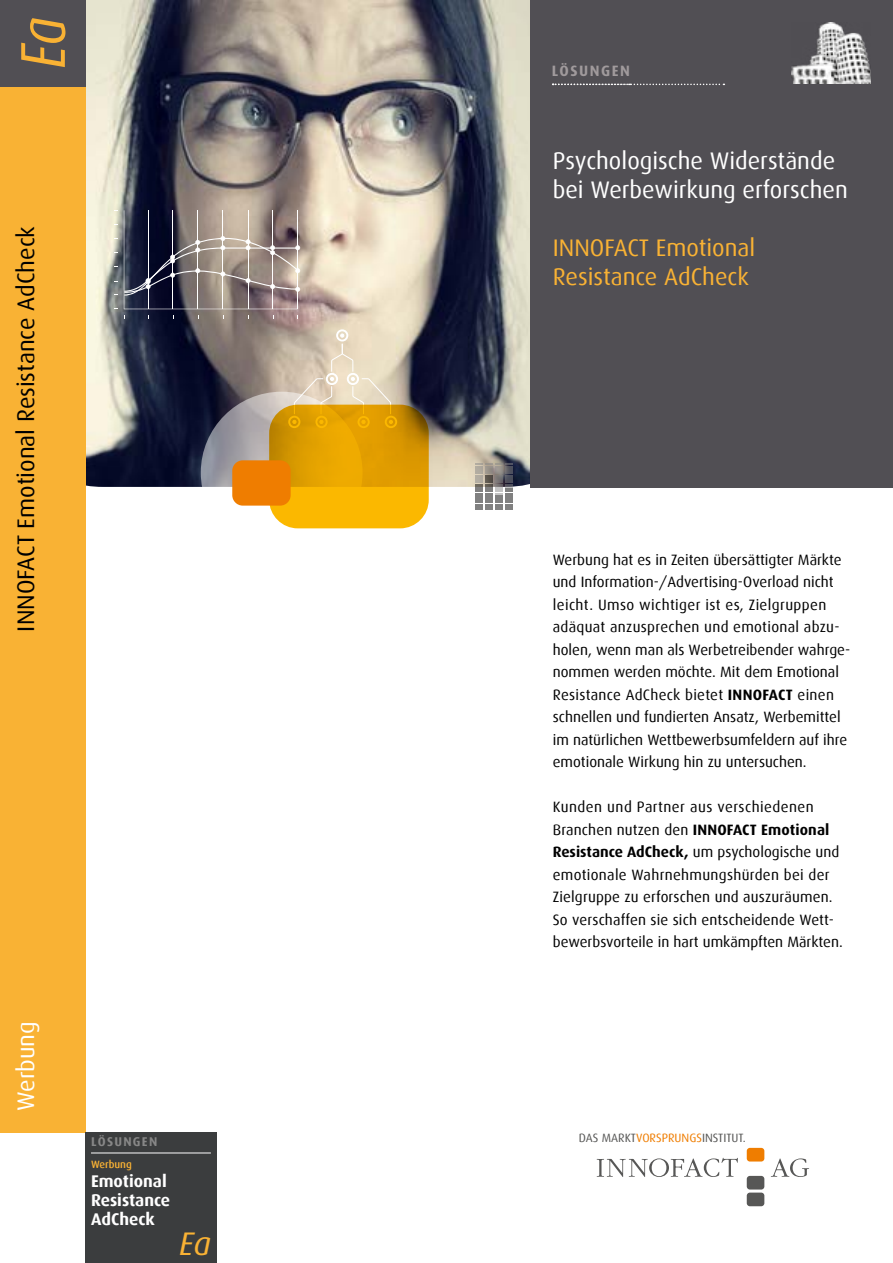
<style>
.page{position:relative;width:893px;height:1263px;background:#fff}
.page>*{position:absolute;margin:0;border:0;box-sizing:border-box;transform-origin:0 0}
.t1{font:italic 63.45px "Dax";color:#f9b234;scale:.84 1}
.t2{font:italic 32.7px "Dax";color:#f9b234}
.t3{font:24px/28.8px "Dax";color:#fff}
.t4{font:24px/28.8px "Dax";color:#f9b234}
.t5{font:24px "Dax";color:#000}
.t6{font:700 16.95px/19px "Dax";color:#fff}
.t7{font:15px/22.5px "Dax";color:#000}
.t8{font:700 15px "Dax";letter-spacing:.1em;color:#a09a9c}
.t9{font:700 12.75px "Dax";letter-spacing:.1em;color:#878787}
.t10{font:12px "Dax";color:#575756}
.t11{font:500 10.5px "Dax";color:#f9b234}
.s1{font-weight:700}
.s2{color:#ef7d00}
</style>
<div class="page">
<img style="left:85px;top:0;width:446px;height:487px">
<div style="left:531px;top:0;width:362px;height:488px;background:#514f54"></div>
<div style="left:0;top:0;width:85px;height:1132px;background:#f9b234"></div>
<div style="left:0;top:0;width:85px;height:86px;background:#514f54"></div>
<svg style="left:597px;top:1158px;width:141px;height:19px"></svg>
<div style="left:747px;top:1148px;width:17px;height:13px;background:#ef7d00;border-radius:3px"></div>
<div style="left:747px;top:1176px;width:17px;height:13px;background:#575756;border-radius:3px"></div>
<div style="left:747px;top:1192px;width:17px;height:14px;background:#575756;border-radius:3px"></div>
<svg style="left:771px;top:1158px;width:38px;height:19px"></svg>
<div style="left:85px;top:1132px;width:132px;height:131px;background:#3b3d3e"></div>
<hr style="left:91px;top:1152px;width:120px;height:1px;background:#fff">
<svg style="left:553px;top:84px;width:171px;height:1px"></svg>
<svg style="left:201px;top:392px;width:162px;height:161px"></svg>
<svg style="left:124px;top:210px;width:176px;height:99px;background:#817a7c"></svg>
<svg style="left:287px;top:328px;width:106px;height:79px;background:#e0d2bc"></svg>
<svg style="left:475px;top:463px;width:37px;height:47px;background:#93908e"></svg>
<svg style="left:269px;top:405px;width:160px;height:123px;background:#e6a400"></svg>
<img style="left:791px;top:22px;width:80px;height:61px">
<div style="left:232px;top:460px;width:59px;height:46px;background:#ef7d00;border-radius:10px"></div>
<h1 class="t1" style="left:8px;top:69px;width:63px;rotate:-90deg">Ea</h1>
<h3 class="t5" style="left:13px;top:631px;width:407px;rotate:-90deg">INNOFACT Emotional Resistance AdCheck</h3>
<h3 class="t3" style="left:12px;top:1111px;width:91px;rotate:-90deg">Werbung</h3>
<p class="t9" style="left:91px;top:1135px;width:68px">LÖSUNGEN</p>
<p class="t11" style="left:91px;top:1158px;width:42px">Werbung</p>
<p class="t6" style="left:91px;top:1171px;width:81px">Emotional<br>Resistance<br>AdCheck</p>
<h2 class="t2" style="left:179px;top:1225px;width:33px">Ea</h2>
<p class="t8" style="left:552px;top:63px;width:80px">LÖSUNGEN</p>
<h3 class="t3" style="left:553px;top:147px;width:297px">Psychologische Widerstände bei Werbewirkung erforschen</h3>
<h3 class="t4" style="left:553px;top:233px;width:204px">INNOFACT Emotional<br>Resistance AdCheck</h3>
<p class="t7" style="left:553px;top:548px;width:299px">Werbung hat es in Zeiten übersättigter Märkte und Information-/Advertising-Overload nicht leicht. Umso wichtiger ist es, Zielgruppen adäquat anzusprechen und emotional abzu&shy;holen, wenn man als Werbetreibender wahrge&shy;nommen werden möchte. Mit dem Emotional Resistance AdCheck bietet <span class="s1">INNOFACT</span> einen schnellen und fundierten Ansatz, Werbemittel im natürlichen Wettbewerbsumfeldern auf ihre emotionale Wirkung hin zu untersuchen.</p>
<p class="t7" style="left:553px;top:796px;width:292px">Kunden und Partner aus verschiedenen Branchen nutzen den <span class="s1">INNOFACT Emotional Resistance AdCheck,</span> um psychologische und emotionale Wahrnehmungshürden bei der Zielgruppe zu erforschen und auszuräumen.<br>So verschaffen sie sich entscheidende Wett&shy;bewerbsvorteile in hart umkämpften Märkten.</p>
<p class="t10" style="left:579px;top:1131px;width:169px">DAS MARKT<span class="s2">VORSPRUNGS</span>INSTITUT.</p>
</div>
